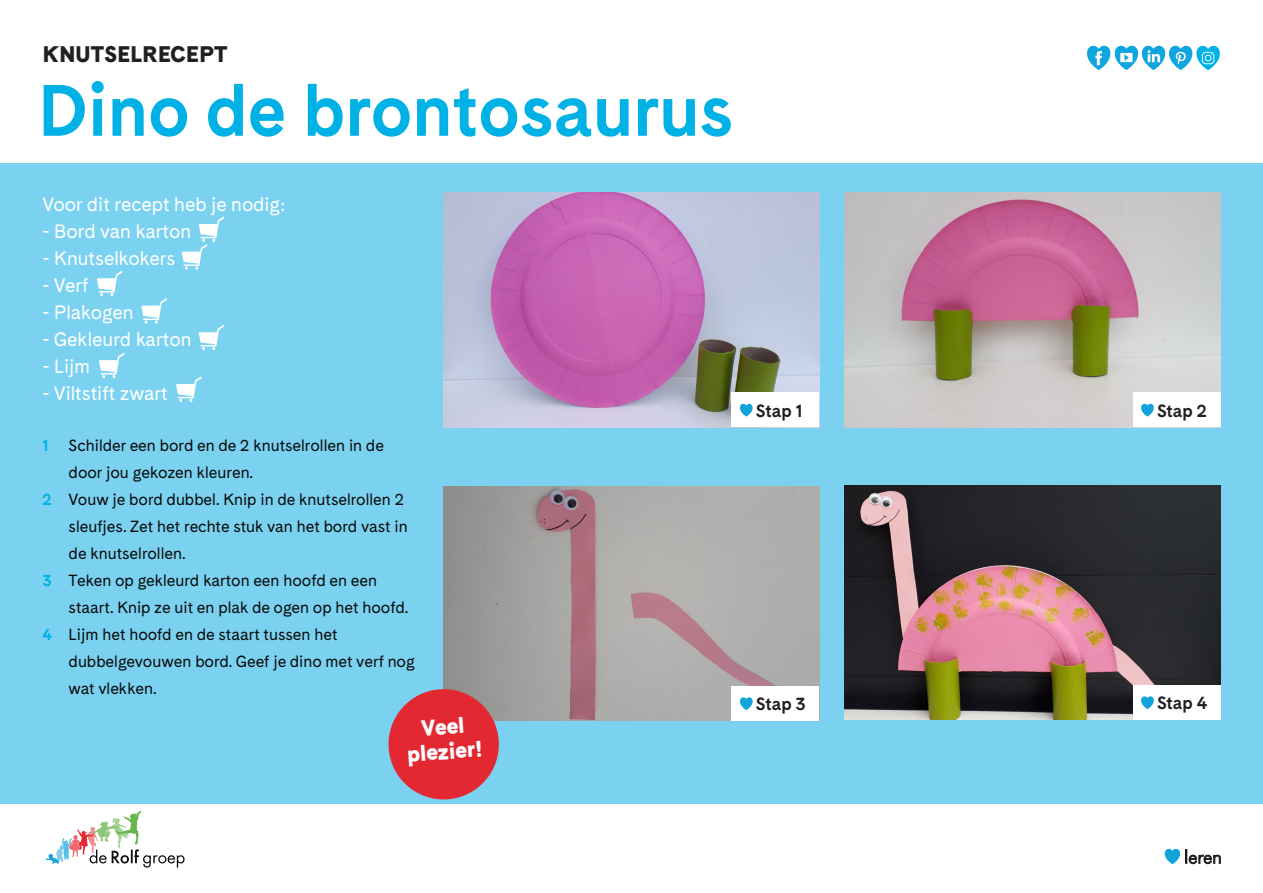
<style>
.page{position:relative;width:1263px;height:893px;background:#fff}
.page>*{position:absolute;margin:0;border:0;box-sizing:border-box;transform-origin:0 0}
.t1{font:700 67.5px "Cadiz";color:#00b1e5}
.t2{font:900 21px "Cadiz";letter-spacing:.01em;color:#231f20}
.t3{font:900 20.7px "Cadiz";color:#fff}
.t4{font:18px "Cadiz";color:#fff}
.t5{font:700 16.5px "Cadiz";color:#231f20}
.t6{font:15px/27px "Cadiz";color:#080b0b}
.t7{font:700 15px "Cadiz";color:#00b1e5}
</style>
<div class="page">
<div style="left:0;top:163px;width:1263px;height:641px;background:#7bd2f0"></div>
<svg style="left:1164px;top:849px;width:56px;height:15px"></svg>
<img style="left:444px;top:193px;width:375px;height:234px">
<img style="left:845px;top:193px;width:375px;height:234px">
<img style="left:444px;top:486px;width:375px;height:235px">
<img style="left:845px;top:485px;width:375px;height:235px">
<div style="left:1132px;top:392px;width:88px;height:35px;background:#fff"></div>
<svg style="left:1141px;top:404px;width:13px;height:12px"></svg>
<div style="left:731px;top:392px;width:88px;height:35px;background:#fff"></div>
<svg style="left:740px;top:404px;width:13px;height:12px"></svg>
<div style="left:1132px;top:685px;width:88px;height:35px;background:#fff"></div>
<svg style="left:1141px;top:696px;width:13px;height:13px"></svg>
<svg style="left:388px;top:687px;width:113px;height:113px"></svg>
<svg style="left:45px;top:810px;width:140px;height:58px"></svg>
<div style="left:731px;top:686px;width:88px;height:35px;background:#fff"></div>
<svg style="left:740px;top:697px;width:13px;height:13px"></svg>
<svg style="left:1087px;top:45px;width:133px;height:25px"></svg>
<svg style="left:182px;top:217px;width:43px;height:53px"></svg>
<svg style="left:97px;top:271px;width:26px;height:25px"></svg>
<svg style="left:141px;top:298px;width:26px;height:26px"></svg>
<svg style="left:199px;top:325px;width:26px;height:25px"></svg>
<svg style="left:99px;top:353px;width:26px;height:25px"></svg>
<svg style="left:176px;top:377px;width:26px;height:25px"></svg>
<p class="t2" style="left:43px;top:39px;width:186px">KNUTSELRECEPT</p>
<p class="t1" style="left:38px;top:62px;width:696px">Dino de brontosaurus</p>
<p class="t4" style="left:43px;top:191px;width:244px">Voor dit recept heb je nodig:</p>
<p class="t4" style="left:43px;top:218px;width:150px">- Bord van karton</p>
<p class="t4" style="left:43px;top:245px;width:134px">- Knutselkokers</p>
<p class="t4" style="left:43px;top:272px;width:47px">- Verf</p>
<p class="t4" style="left:43px;top:299px;width:92px">- Plakogen</p>
<p class="t4" style="left:43px;top:326px;width:151px">- Gekleurd karton</p>
<p class="t4" style="left:43px;top:353px;width:49px">- Lijm</p>
<p class="t4" style="left:43px;top:380px;width:127px">- Viltstift zwart</p>
<p class="t7" style="left:43px;top:434px;width:8px">1</p>
<p class="t7" style="left:43px;top:488px;width:11px">2</p>
<p class="t7" style="left:43px;top:569px;width:11px">3</p>
<p class="t7" style="left:43px;top:623px;width:11px">4</p>
<p class="t6" style="left:69px;top:432px;width:317px">Schilder een bord en de 2 knutselrollen in de door jou gekozen kleuren.</p>
<p class="t6" style="left:69px;top:486px;width:340px">Vouw je bord dubbel. Knip in de knutselrollen 2 sleufjes. Zet het rechte stuk van het bord vast in de knutselrollen.</p>
<p class="t6" style="left:69px;top:567px;width:341px">Teken op gekleurd karton een hoofd en een staart. Knip ze uit en plak de ogen op het hoofd.</p>
<p class="t6" style="left:69px;top:621px;width:348px">Lijm het hoofd en de staart tussen het dubbelgevouwen bord. Geef je dino met verf nog wat vlekken.</p>
<p class="t3" style="left:420px;top:712px;width:44px;rotate:-4deg">Veel</p>
<p class="t3" style="left:406px;top:738px;width:76px;rotate:-4deg">plezier!</p>
<p class="t5" style="left:756px;top:398px;width:48px">Stap 1</p>
<p class="t5" style="left:1157px;top:398px;width:51px">Stap 2</p>
<p class="t5" style="left:756px;top:692px;width:51px">Stap 3</p>
<p class="t5" style="left:1157px;top:691px;width:52px">Stap 4</p>
</div>
